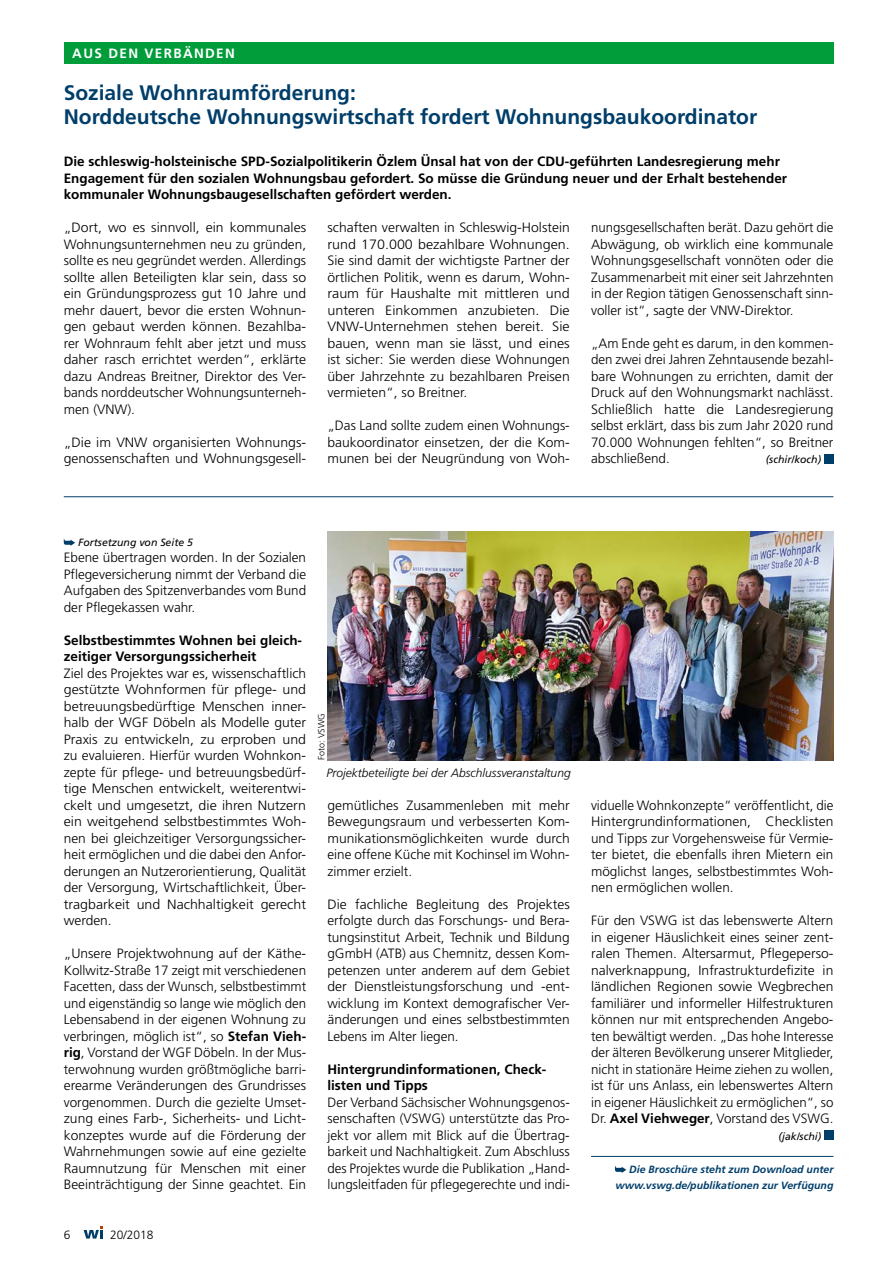
<style>
.page{position:relative;width:893px;height:1263px;background:#fff}
.page>*{position:absolute;margin:0;border:0;box-sizing:border-box;transform-origin:0 0}
.t1{font:700 21px/24px "Frutiger";color:#003e6a}
.t2{font:300 13.5px/16.5px "Frutiger";color:#000;text-align:justify}
.t3{font:300 13.5px/16.5px "Frutiger";color:#000;text-align:justify;scale:1.04 1}
.t4{font:700 13.5px/16.5px "Frutiger";color:#000}
.t5{font:700 13.5px "Frutiger";letter-spacing:.1em;color:#fff}
.t6{font:italic 300 12px "Frutiger";color:#000}
.t7{font:300 12px "Frutiger";color:#000}
.t8{font:italic 700 10.5px/16.5px "Frutiger";color:#003e6a;text-align:right}
.t9{font:italic 10.5px "Frutiger";color:#000}
.t10{font:300 9px "Frutiger";color:#000}
.s1{font-weight:700}
</style>
<div class="page">
<div style="left:64px;top:43px;width:769px;height:21px;background:#009d3a"></div>
<hr style="left:64px;top:496px;width:769px;height:1px;background:#003e6a">
<hr style="left:591px;top:1156px;width:242px;height:1px;background:#003e6a">
<div style="left:824px;top:1130px;width:9px;height:10px;background:#003e6a"></div>
<svg style="left:615px;top:1166px;width:11px;height:7px"></svg>
<div style="left:824px;top:454px;width:9px;height:9px;background:#003e6a"></div>
<svg style="left:64px;top:539px;width:11px;height:7px"></svg>
<img style="left:327px;top:531px;width:506px;height:229px">
<svg style="left:84px;top:1226px;width:19px;height:12px"></svg>
<p class="t5" style="left:72px;top:46px;width:164px">AUS DEN VERBÄNDEN</p>
<h1 class="t1" style="left:64px;top:81px;width:695px">Soziale Wohnraumförderung:<br>Norddeutsche Wohnungswirtschaft fordert Wohnungsbaukoordinator</h1>
<p class="t4" style="left:64px;top:153px;width:725px">Die schleswig-holsteinische SPD-Sozialpolitikerin Özlem Ünsal hat von der CDU-geführten Landesregierung mehr<br>Engagement für den sozialen Wohnungsbau gefordert. So müsse die Gründung neuer und der Erhalt bestehender kommunaler Wohnungsbaugesellschaften gefördert werden.</p>
<p class="t3" style="left:64px;top:220px;width:235px">„Dort, wo es sinnvoll, ein kommunales Wohnungsunternehmen neu zu gründen, sollte es neu gegründet werden. Allerdings sollte allen Beteiligten klar sein, dass so ein Gründungsprozess gut 10 Jahre und mehr dauert, bevor die ersten Wohnun&shy;gen gebaut werden können. Bezahlba&shy;rer Wohnraum fehlt aber jetzt und muss daher rasch errichtet werden“, erklärte dazu Andreas Breitner, Direktor des Ver&shy;bands norddeutscher Wohnungsunterneh&shy;men (VNW).</p>
<p class="t3" style="left:64px;top:434px;width:235px">„Die im VNW organisierten Wohnungs&shy;genossenschaften und Wohnungsgesell-</p>
<p class="t2" style="left:327px;top:220px;width:244px">schaften verwalten in Schleswig-Holstein rund 170.000 bezahlbare Wohnungen.<br>Sie sind damit der wichtigste Partner der örtlichen Politik, wenn es darum, Wohn&shy;raum für Haushalte mit mittleren und unteren Einkommen anzubieten. Die VNW-Unternehmen stehen bereit. Sie bauen, wenn man sie lässt, und eines ist sicher: Sie werden diese Wohnungen über Jahrzehnte zu bezahlbaren Preisen vermieten“, so Breitner.</p>
<p class="t2" style="left:327px;top:418px;width:244px">„Das Land sollte zudem einen Wohnungs&shy;baukoordinator einsetzen, der die Kom&shy;munen bei der Neugründung von Woh-</p>
<p class="t2" style="left:591px;top:220px;width:244px">nungsgesellschaften berät. Dazu gehört die Abwägung, ob wirklich eine kommunale Wohnungsgesellschaft vonnöten oder die Zusammenarbeit mit einer seit Jahrzehnten in der Region tätigen Genossenschaft sinn&shy;voller ist“, sagte der VNW-Direktor.</p>
<p class="t2" style="left:591px;top:335px;width:244px">„Am Ende geht es darum, in den kommen&shy;den zwei drei Jahren Zehntausende bezahl&shy;bare Wohnungen zu errichten, damit der Druck auf den Wohnungsmarkt nachlässt.<br>Schließlich hatte die Landesregierung selbst erklärt, dass bis zum Jahr 2020 rund 70.000 Wohnungen fehlten“, so Breitner abschließend.</p>
<p class="t9" style="left:766px;top:454px;width:57px">(schir/koch)</p>
<p class="t9" style="left:78px;top:536px;width:116px">Fortsetzung von Seite 5</p>
<p class="t2" style="left:64px;top:550px;width:244px">Ebene übertragen worden. In der Sozialen Pflegeversicherung nimmt der Verband die Aufgaben des Spitzenverbandes vom Bund der Pflegekassen wahr.</p>
<p class="t4" style="left:64px;top:632px;width:240px">Selbstbestimmtes Wohnen bei gleich&shy;zeitiger Versorgungssicherheit</p>
<p class="t2" style="left:64px;top:665px;width:244px">Ziel des Projektes war es, wissenschaftlich gestützte Wohnformen für pflege- und betreuungsbedürftige Menschen inner&shy;halb der WGF Döbeln als Modelle guter Praxis zu entwickeln, zu erproben und zu evaluieren. Hierfür wurden Wohnkon&shy;zepte für pflege- und betreuungsbedürf&shy;tige Menschen entwickelt, weiterentwi&shy;ckelt und umgesetzt, die ihren Nutzern ein weitgehend selbstbestimmtes Woh&shy;nen bei gleichzeitiger Versorgungssicher&shy;heit ermöglichen und die dabei den Anfor&shy;derungen an Nutzerorientierung, Qualität der Versorgung, Wirtschaftlichkeit, Über&shy;tragbarkeit und Nachhaltigkeit gerecht werden.</p>
<p class="t2" style="left:64px;top:946px;width:244px">„Unsere Projektwohnung auf der Käthe-Kollwitz-Straße 17 zeigt mit verschiedenen Facetten, dass der Wunsch, selbstbestimmt und eigenständig so lange wie möglich den Lebensabend in der eigenen Wohnung zu verbringen, möglich ist“, so <span class="s1">Stefan Vieh&shy;rig</span>, Vorstand der WGF Döbeln. In der Mus&shy;terwohnung wurden größtmögliche barri&shy;erearme Veränderungen des Grundrisses vorgenommen. Durch die gezielte Umset&shy;zung eines Farb-, Sicherheits- und Licht&shy;konzeptes wurde auf die Förderung der Wahrnehmungen sowie auf eine gezielte Raumnutzung für Menschen mit einer Beeinträchtigung der Sinne geachtet. Ein</p>
<p class="t10" style="left:316px;top:760px;width:48px;rotate:-90deg">Foto: VSWG</p>
<p class="t6" style="left:327px;top:766px;width:246px">Projektbeteiligte bei der Abschlussveranstaltung</p>
<p class="t2" style="left:327px;top:797px;width:244px">gemütliches Zusammenleben mit mehr Bewegungsraum und verbesserten Kom&shy;munikationsmöglichkeiten wurde durch eine offene Küche mit Kochinsel im Wohn&shy;zimmer erzielt.</p>
<p class="t2" style="left:327px;top:896px;width:244px">Die fachliche Begleitung des Projektes erfolgte durch das Forschungs- und Bera&shy;tungsinstitut Arbeit, Technik und Bildung gGmbH (ATB) aus Chemnitz, dessen Kom&shy;petenzen unter anderem auf dem Gebiet der Dienstleistungsforschung und -ent&shy;wicklung im Kontext demografischer Ver&shy;änderungen und eines selbstbestimmten Lebens im Alter liegen.</p>
<p class="t4" style="left:327px;top:1061px;width:220px">Hintergrundinformationen, Check&shy;listen und Tipps</p>
<p class="t2" style="left:327px;top:1094px;width:244px">Der Verband Sächsischer Wohnungsgenos&shy;senschaften (VSWG) unterstützte das Pro&shy;jekt vor allem mit Blick auf die Übertrag&shy;barkeit und Nachhaltigkeit. Zum Abschluss des Projektes wurde die Publikation „Hand&shy;lungsleitfaden für pflegegerechte und indi-</p>
<p class="t7" style="left:64px;top:1227px;width:8px">6</p>
<p class="t7" style="left:110px;top:1227px;width:45px">20/2018</p>
<p class="t2" style="left:591px;top:797px;width:244px">viduelle Wohnkonzepte“ veröffentlicht, die Hintergrundinformationen, Checklisten und Tipps zur Vorgehensweise für Vermie&shy;ter bietet, die ebenfalls ihren Mietern ein möglichst langes, selbstbestimmtes Woh&shy;nen ermöglichen wollen.</p>
<p class="t2" style="left:591px;top:913px;width:244px">Für den VSWG ist das lebenswerte Altern in eigener Häuslichkeit eines seiner zent&shy;ralen Themen. Altersarmut, Pflegeperso&shy;nalverknappung, Infrastrukturdefizite in ländlichen Regionen sowie Wegbrechen familiärer und informeller Hilfestrukturen können nur mit entsprechenden Angebo&shy;ten bewältigt werden. „Das hohe Interesse der älteren Bevölkerung unserer Mitglieder, nicht in stationäre Heime ziehen zu wollen, ist für uns Anlass, ein lebenswertes Altern in eigener Häuslichkeit zu ermöglichen“, so Dr. <span class="s1">Axel Viehweger</span>, Vorstand des VSWG.</p>
<p class="t9" style="left:779px;top:1130px;width:44px">(jak/schi)</p>
<p class="t8" style="left:616px;top:1161px;width:219px">Die Broschüre steht zum Download unter www.vswg.de/publikationen zur Verfügung</p>
</div>
